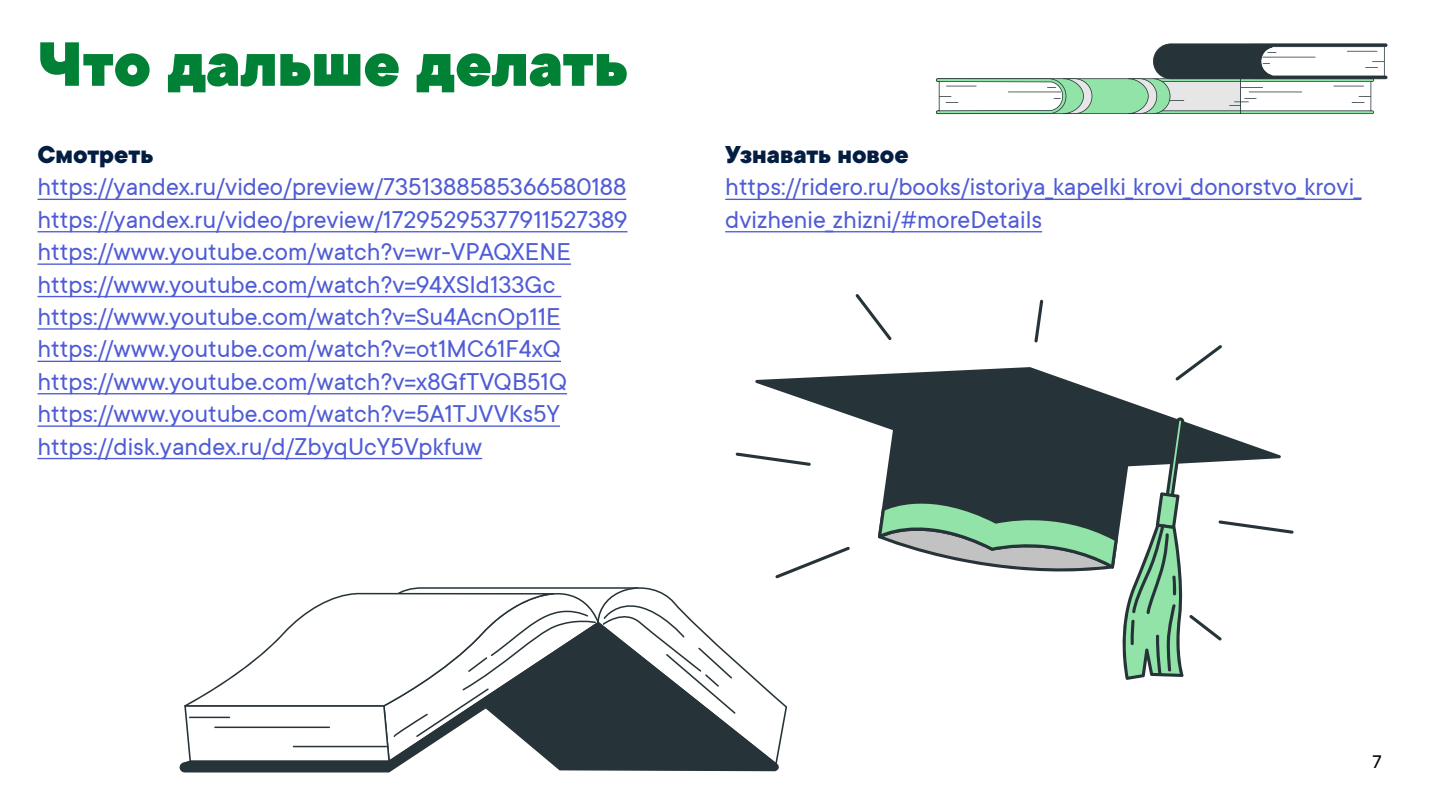
<style>
.page{position:relative;width:1440px;height:810px;background:#fff}
.page>*{position:absolute;margin:0;border:0;box-sizing:border-box;transform-origin:0 0}
.t1{font:900 69px "TT Commons";color:#018136}
.t2{font:27px/32.4px "TT Commons";color:#4f5cd6}
.t3{font:800 27px "TT Commons";color:#041e42}
.t4{font:18px "TT Norms Pro";color:#000}
</style>
<div class="page">
<hr style="left:38px;top:199px;width:588px;height:1px;background:#4f5cd6">
<hr style="left:38px;top:231px;width:590px;height:1px;background:#4f5cd6">
<hr style="left:38px;top:263px;width:533px;height:2px;background:#4f5cd6">
<hr style="left:38px;top:296px;width:523px;height:1px;background:#4f5cd6">
<hr style="left:38px;top:328px;width:523px;height:2px;background:#4f5cd6">
<hr style="left:38px;top:361px;width:523px;height:1px;background:#4f5cd6">
<hr style="left:38px;top:393px;width:529px;height:1px;background:#4f5cd6">
<hr style="left:38px;top:425px;width:522px;height:2px;background:#4f5cd6">
<hr style="left:38px;top:458px;width:444px;height:1px;background:#4f5cd6">
<hr style="left:725px;top:199px;width:636px;height:1px;background:#4f5cd6">
<hr style="left:725px;top:231px;width:317px;height:1px;background:#4f5cd6">
<svg style="left:755px;top:367px;width:423px;height:58px"></svg>
<svg style="left:878px;top:369px;width:254px;height:48px;fill:#263338"></svg>
<svg style="left:736px;top:453px;width:75px;height:13px"></svg>
<svg style="left:1034px;top:300px;width:9px;height:43px"></svg>
<svg style="left:855px;top:294px;width:37px;height:46px"></svg>
<svg style="left:878px;top:417px;width:416px;height:263px"></svg>
<svg style="left:1175px;top:345px;width:47px;height:35px"></svg>
<svg style="left:180px;top:762px;width:599px;height:10px;fill:#263338"></svg>
<svg style="left:184px;top:547px;width:666px;height:218px"></svg>
<svg style="left:936px;top:43px;width:451px;height:71px"></svg>
<h1 class="t1" style="left:38px;top:25px;width:592px">Что дальше делать</h1>
<p class="t3" style="left:38px;top:139px;width:117px">Смотреть</p>
<p class="t2" style="left:38px;top:171px;width:592px">https://yandex.ru/video/preview/7351388585366580188 https://yandex.ru/video/preview/17295295377911527389 https://www.youtube.com/watch?v=wr-VPAQXENE https://www.youtube.com/watch?v=94XSId133Gc https://www.youtube.com/watch?v=Su4AcnOp11E https://www.youtube.com/watch?v=ot1MC61F4xQ https://www.youtube.com/watch?v=x8GfTVQB51Q https://www.youtube.com/watch?v=5A1TJVVKs5Y https://disk.yandex.ru/d/ZbyqUcY5Vpkfuw</p>
<p class="t3" style="left:725px;top:139px;width:185px">Узнавать новое</p>
<p class="t2" style="left:725px;top:171px;width:638px">https://ridero.ru/books/istoriya_kapelki_krovi_donorstvo_krovi_ dvizhenie_zhizni/#moreDetails</p>
<p class="t4" style="left:1372px;top:748px;width:11px">7</p>
</div>
